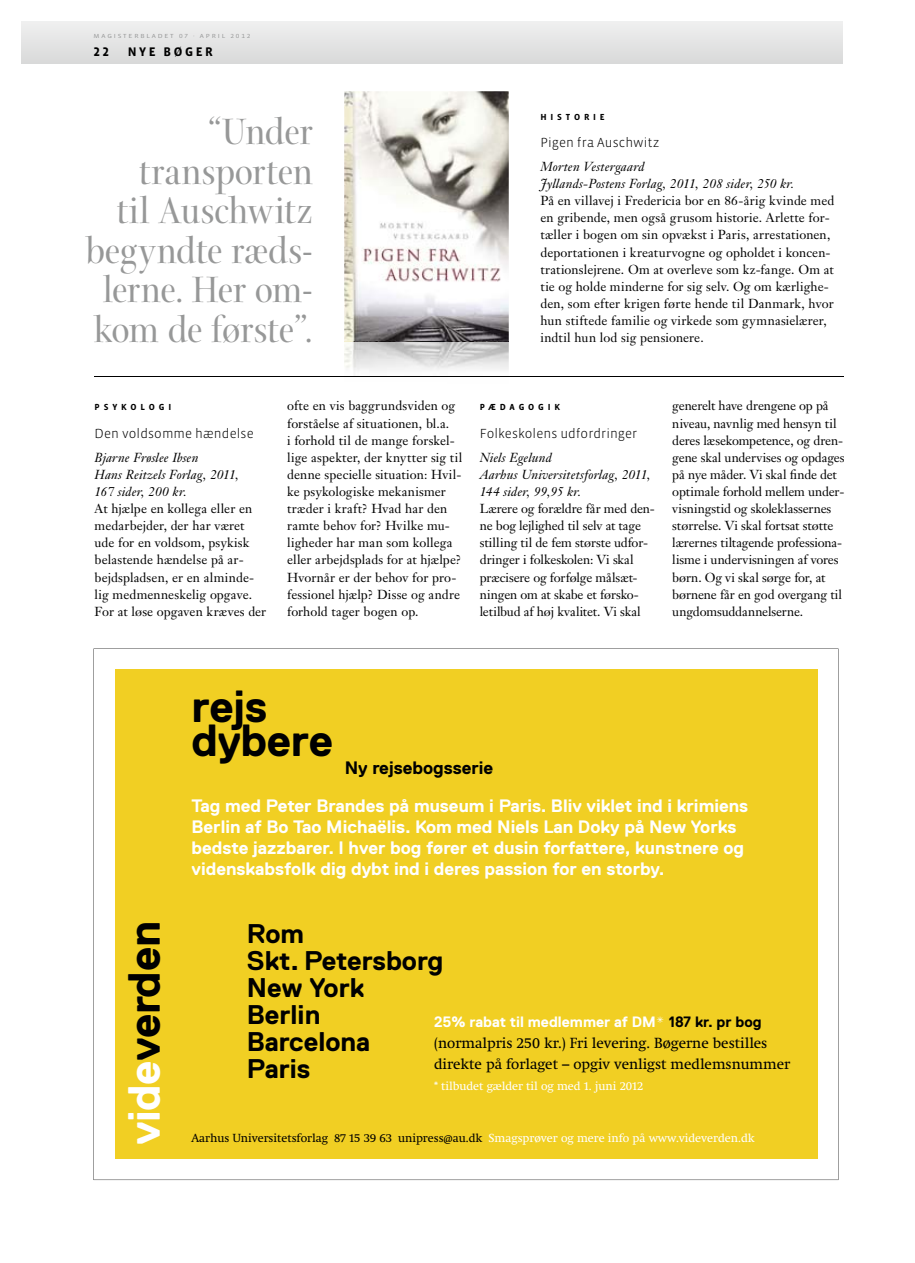
<style>
.page{position:relative;width:915px;height:1263px;background:#fff}
.page>*{position:absolute;margin:0;border:0;box-sizing:border-box;transform-origin:0 0}
.t1{font:700 45px/33.9px "Replica Pro";letter-spacing:-.01em;color:#000}
.t2{font:39.6px/39.6px "Arepo";letter-spacing:-.005em;color:#979898;text-align:right}
.t3{font:700 27px/27px "Replica Pro";color:#000}
.t4{font:700 18px/21px "Replica Pro";color:#fff}
.t5{font:700 18px "Replica Pro";color:#000}
.t6{font:15px/21px "Swift Neue LT Pro";color:#000}
.t7{font:700 15px "Replica Pro";color:#fff}
.t8{font:300 13.5px "Vista Sans OT";letter-spacing:.005em;color:#000}
.t9{font:12.9px/17.1px "Janson Text";color:#000}
.t10{font:italic 12.9px/17.1px "Janson Text";letter-spacing:.015em;color:#000}
.t11{font:700 12.75px "Vista Sans OT";letter-spacing:.2em;color:#000}
.t12{font:12px "Swift Neue LT Pro";color:#000}
.t13{font:12px "Swift Neue LT Pro";color:#fff}
.t14{font:700 9px "Vista Sans OT";letter-spacing:.42em;color:#000}
.t15{font:6px "Vista Sans OT";letter-spacing:.25em;color:#979898;scale:1.2 1}
.s1{color:#fff}
.s2{color:#000}
</style>
<div class="page">
<img style="left:344px;top:91px;width:164px;height:281px">
<img style="left:344px;top:341px;width:164px;height:1px">
<hr style="left:95px;top:376px;width:748px;height:1px;background:#000">
<svg style="left:94px;top:648px;width:744px;height:532px;background:#f2d43f"></svg>
<div style="left:21px;top:21px;width:821px;height:43px;background:#e4e4e4"></div>
<p class="t15" style="left:94px;top:33px;width:132px">MAGISTERBLADET 07 · APRIL 2012</p>
<p class="t11" style="left:94px;top:47px;width:17px">22</p>
<p class="t11" style="left:128px;top:47px;width:87px">NYE BØGER</p>
<h2 class="t2" style="left:86px;top:117px;width:228px">“Under transporten<br>til Auschwitz begyndte ræds&shy;lerne. Her om&shy;kom de første”.</h2>
<p class="t14" style="left:540px;top:114px;width:66px">HISTORIE</p>
<p class="t8" style="left:540px;top:136px;width:120px">Pigen fra Auschwitz</p>
<p class="t10" style="left:540px;top:159px;width:255px">Morten Vestergaard<br>Jyllands-Postens Forlag, 2011, 208 sider, 250 kr.</p>
<p class="t9" style="left:540px;top:193px;width:295px">På en villavej i Fredericia bor en 86-årig kvinde med en gribende, men også grusom historie. Arlette for&shy;tæller i bogen om sin opvækst i Paris, arrestationen, deportationen i kreaturvogne og opholdet i koncen&shy;trationslejrene. Om at overleve som kz-fange. Om at tie og holde minderne for sig selv. Og om kærlighe&shy;den, som efter krigen førte hende til Danmark, hvor hun stiftede familie og virkede som gymnasielærer, indtil hun lod sig pensionere.</p>
<p class="t14" style="left:95px;top:404px;width:78px">PSYKOLOGI</p>
<p class="t8" style="left:95px;top:427px;width:160px">Den voldsomme hændelse</p>
<p class="t10" style="left:95px;top:450px;width:146px">Bjarne Frøslee Ibsen<br>Hans Reitzels Forlag, 2011,<br>167 sider, 200 kr.</p>
<p class="t9" style="left:95px;top:501px;width:173px">At hjælpe en kollega eller en medarbejder, der har været ude for en voldsom, psykisk belastende hændelse på ar&shy;bejdspladsen, er en alminde&shy;lig medmenneskelig opgave.<br>For at løse opgaven kræves der</p>
<p class="t9" style="left:287px;top:399px;width:177px">ofte en vis baggrundsviden og forståelse af situationen, bl.a.<br>i forhold til de mange forskel&shy;lige aspekter, der knytter sig til denne specielle situation: Hvil&shy;ke psykologiske mekanismer træder i kraft? Hvad har den ramte behov for? Hvilke mu&shy;ligheder har man som kollega eller arbejdsplads for at hjælpe?<br>Hvornår er der behov for pro&shy;fessionel hjælp? Disse og andre forhold tager bogen op.</p>
<p class="t14" style="left:479px;top:404px;width:82px">PÆDAGOGIK</p>
<p class="t8" style="left:479px;top:427px;width:159px">Folkeskolens udfordringer</p>
<p class="t10" style="left:479px;top:450px;width:172px">Niels Egelund<br>Aarhus Universitetsforlag, 2011,<br>144 sider, 99,95 kr.</p>
<p class="t9" style="left:479px;top:501px;width:176px">Lærere og forældre får med den&shy;ne bog lejlighed til selv at tage stilling til de fem største udfor&shy;dringer i folkeskolen: Vi skal præcisere og forfølge målsæt&shy;ningen om at skabe et førsko&shy;letilbud af høj kvalitet. Vi skal</p>
<p class="t9" style="left:672px;top:399px;width:174px">generelt have drengene op på niveau, navnlig med hensyn til deres læsekompetence, og dren&shy;gene skal undervises og opdages på nye måder. Vi skal finde det optimale forhold mellem under&shy;visningstid og skoleklassernes størrelse. Vi skal fortsat støtte lærernes tiltagende professiona&shy;lisme i undervisningen af vores børn. Og vi skal sørge for, at børnene får en god overgang til ungdomsuddannelserne.</p>
<h1 class="t1" style="left:191px;top:694px;width:143px">rejs dybere</h1>
<h3 class="t5" style="left:344px;top:761px;width:150px">Ny rejsebogsserie</h3>
<h1 class="t1" style="left:132px;top:1145px;width:225px;rotate:-90deg"><span class="s1">vide</span>verden</h1>
<p class="t4" style="left:191px;top:797px;width:558px">Tag med Peter Brandes på museum i Paris. Bliv viklet ind i krimiens Berlin af Bo Tao Michaëlis. Kom med Niels Lan Doky på New Yorks bedste jazzbarer. I hver bog fører et dusin forfattere, kunstnere og videnskabsfolk dig dybt ind i deres passion for en storby.</p>
<h3 class="t3" style="left:247px;top:923px;width:198px">Rom<br>Skt. Petersborg<br>New York<br>Berlin<br>Barcelona<br>Paris</h3>
<p class="t7" style="left:434px;top:1016px;width:329px">25% rabat til medlemmer af DM* <span class="s2">187 kr. pr bog</span></p>
<p class="t6" style="left:434px;top:1034px;width:357px">(normalpris 250 kr.) Fri levering. Bøgerne bestilles direkte på forlaget – opgiv venligst medlems nummer</p>
<p class="t13" style="left:434px;top:1081px;width:211px">* tilbudet gælder til og med 1. juni 2012</p>
<p class="t12" style="left:191px;top:1133px;width:564px">Aarhus Universitetsforlag 87 15 39 63 unipress@au.dk <span class="s1">Smagsprøver og mere info på www.videverden.dk</span></p>
</div>
